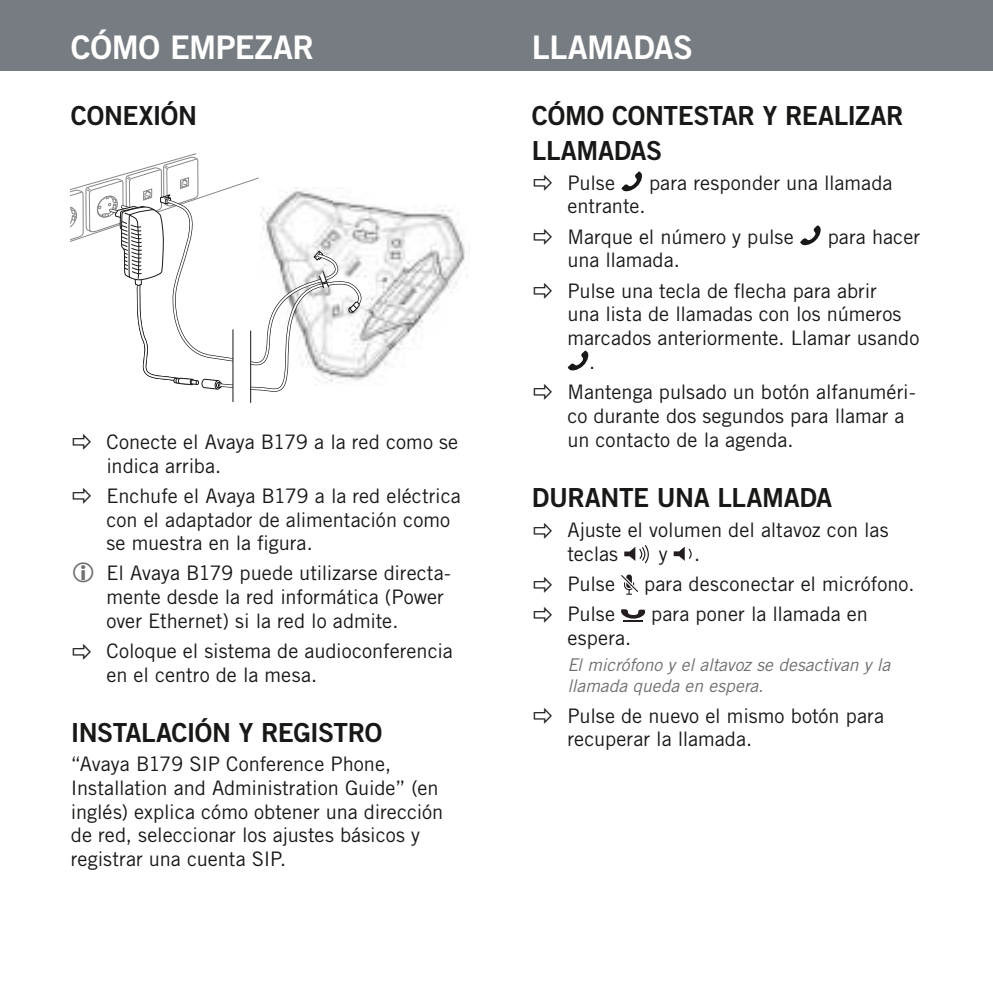
<style>
.page{position:relative;width:993px;height:993px;background:#fff}
.page>*{position:absolute;margin:0;border:0;box-sizing:border-box;transform-origin:0 0}
.Rubrik_1{font:32.5px "Trade Gothic LT Std Bd 2";letter-spacing:-.015em;color:#fff}
.Rubrik_2{font:26.25px/34px "Trade Gothic LT Std Bd 2";letter-spacing:-.02em;color:#181816}
.Bröd_ih{font:20px/23.8px "Trade Gothic LT Std";color:#181816}
.Bröd{font:20px/23.8px "Trade Gothic LT Std";color:#181816}
.Bröd_i_kommentar{font:italic 17.5px/21.2px "Trade Gothic LT Std";letter-spacing:-.005em;color:#6f6f6e}
</style>
<div class="page">
<div style="left:0;top:0;width:992px;height:71px;background:#777c83"></div>
<img style="left:362px;top:204px;width:106px;height:176px">
<svg style="left:71px;top:153px;width:291px;height:245px"></svg>
<div style="left:233px;top:337px;width:17px;height:55px;background:#fff"></div>
<hr style="left:232px;top:329px;width:1px;height:73px;background:#181816">
<hr style="left:250px;top:330px;width:1px;height:72px;background:#181816">
<svg style="left:621px;top:171px;width:21px;height:21px"></svg>
<svg style="left:800px;top:225px;width:21px;height:21px"></svg>
<svg style="left:567px;top:350px;width:22px;height:21px"></svg>
<svg style="left:624px;top:545px;width:25px;height:18px"></svg>
<svg style="left:673px;top:546px;width:19px;height:14px"></svg>
<svg style="left:621px;top:574px;width:17px;height:20px"></svg>
<svg style="left:621px;top:609px;width:24px;height:12px"></svg>
<p class="Rubrik_1" style="left:71px;top:27px;width:245px">CÓMO EMPEZAR</p>
<p class="Rubrik_2" style="left:71px;top:98px;width:128px">CONEXIÓN</p>
<p class="Bröd_ih" style="left:106px;top:429px;width:353px">Conecte el Avaya B179 a la red como se indica arriba.</p>
<p class="Bröd_ih" style="left:106px;top:483px;width:356px">Enchufe el Avaya B179 a la red eléctrica con el adaptador de alimentación como se muestra en la figura.</p>
<p class="Bröd_ih" style="left:106px;top:561px;width:346px">El Avaya B179 puede utilizarse directa&shy;mente desde la red informática (Power over Ethernet) si la red lo admite.</p>
<p class="Bröd_ih" style="left:106px;top:638px;width:348px">Coloque el sistema de audioconferencia en el centro de la mesa.</p>
<p class="Rubrik_2" style="left:71px;top:715px;width:313px">INSTALACIÓN Y REGISTRO</p>
<p class="Bröd" style="left:71px;top:751px;width:374px">“Avaya B179 SIP Conference Phone, Installation and Administration Guide” (en inglés) explica cómo obtener una dirección de red, seleccionar los ajustes básicos y registrar una cuenta SIP.</p>
<p class="Rubrik_1" style="left:531px;top:27px;width:163px">LLAMADAS</p>
<p class="Rubrik_2" style="left:531px;top:98px;width:373px">CÓMO CONTESTAR Y REALIZAR<br>LLAMADAS</p>
<p class="Bröd_ih" style="left:567px;top:170px;width:49px">Pulse</p>
<p class="Bröd_ih" style="left:648px;top:170px;width:245px">para responder una llamada</p>
<p class="Bröd_ih" style="left:567px;top:194px;width:80px">entrante.</p>
<p class="Bröd_ih" style="left:567px;top:224px;width:228px">Marque el número y pulse</p>
<p class="Bröd_ih" style="left:827px;top:224px;width:94px">para hacer</p>
<p class="Bröd_ih" style="left:567px;top:248px;width:114px">una llamada.</p>
<p class="Bröd_ih" style="left:567px;top:278px;width:311px">Pulse una tecla de flecha para abrir</p>
<p class="Bröd_ih" style="left:567px;top:302px;width:335px">una lista de llamadas con los números</p>
<p class="Bröd_ih" style="left:567px;top:326px;width:353px">marcados anteriormente. Llamar usando</p>
<p class="Bröd_ih" style="left:589px;top:349px;width:8px">.</p>
<p class="Bröd_ih" style="left:567px;top:379px;width:349px">Mantenga pulsado un botón alfanuméri&shy;co durante dos segundos para llamar a un contacto de la agenda.</p>
<p class="Rubrik_2" style="left:531px;top:480px;width:302px">DURANTE UNA LLAMADA</p>
<p class="Bröd_ih" style="left:567px;top:517px;width:323px">Ajuste el volumen del altavoz con las teclas</p>
<p class="Bröd_ih" style="left:658px;top:541px;width:10px">y</p>
<p class="Bröd_ih" style="left:694px;top:541px;width:8px">.</p>
<p class="Bröd_ih" style="left:567px;top:571px;width:49px">Pulse</p>
<p class="Bröd_ih" style="left:644px;top:571px;width:272px">para desconectar el micrófono.</p>
<p class="Bröd_ih" style="left:567px;top:601px;width:49px">Pulse</p>
<p class="Bröd_ih" style="left:651px;top:601px;width:218px">para poner la llamada en</p>
<p class="Bröd_ih" style="left:567px;top:625px;width:65px">espera.</p>
<p class="Bröd_i_kommentar" style="left:567px;top:654px;width:324px">El micrófono y el altavoz se desactivan y la llamada queda en espera.</p>
<p class="Bröd_ih" style="left:567px;top:703px;width:318px">Pulse de nuevo el mismo botón para recuperar la llamada.</p>
</div>
